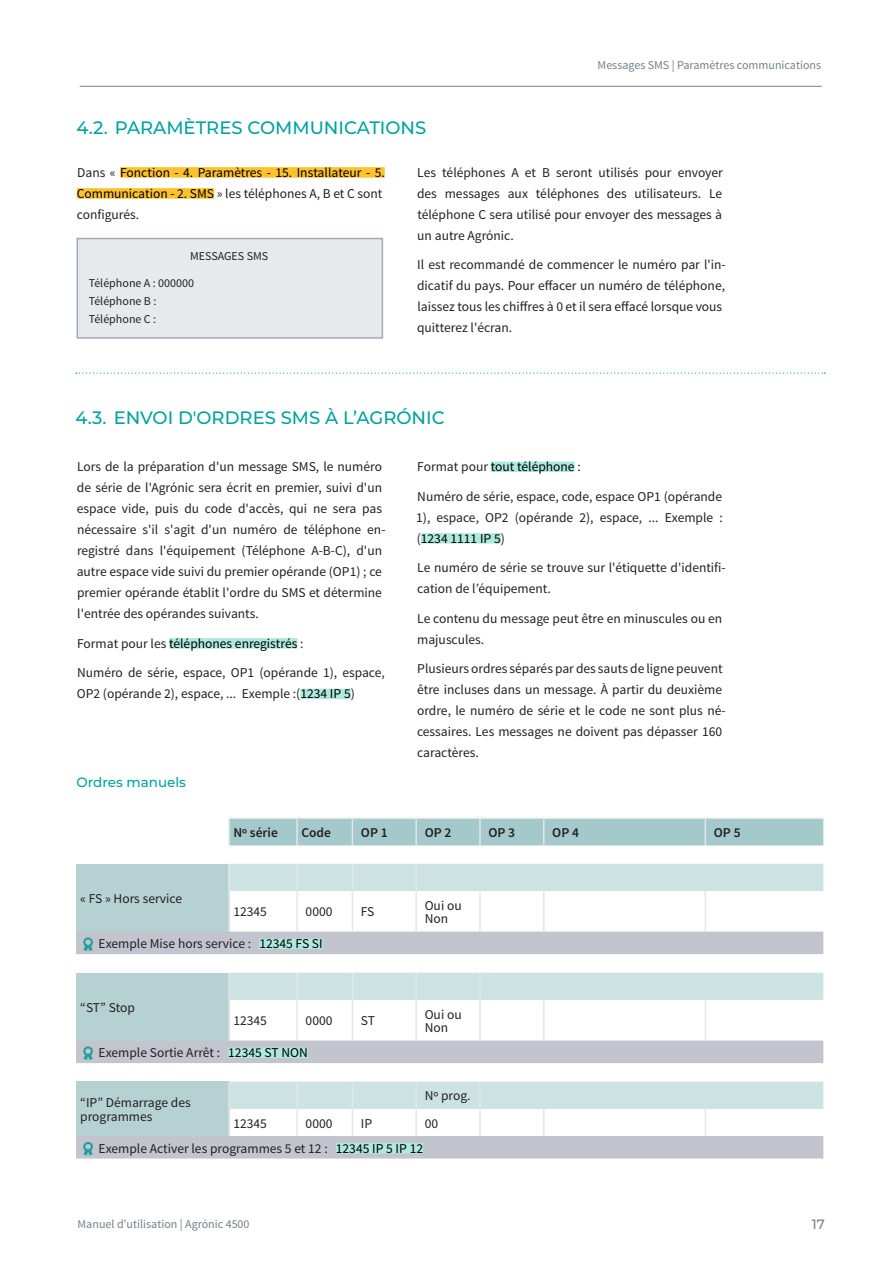
<style>
.page{position:relative;width:893px;height:1263px;background:#fff}
.page>*{position:absolute;margin:0;border:0;box-sizing:border-box;transform-origin:0 0}
.t1{font:500 18px "Montserrat";color:#00a39d}
.t2{font:13.5px/21px "Source Sans Pro";color:#231f20}
.t3{font:13.5px/21px "Source Sans Pro";color:#000}
.t4{font:600 13.5px "Source Sans Pro";color:#231f20}
.t5{font:500 13.5px "Montserrat";color:#00a39d}
.t6{font:500 13.5px "Montserrat";color:#727f8a}
.t7{font:12px "Source Sans Pro";color:#727f8a}
.t8{font:12px/18px "Source Sans Pro";color:#231f20}
.s1{color:#231f20}
.s2{color:#000}
</style>
<div class="page">
<hr style="left:80px;top:86px;width:742px;height:1px;background:#727f8a">
<div style="left:169px;top:638px;width:128px;height:11px;background:#ade9de"></div>
<div style="left:300px;top:689px;width:51px;height:10px;background:#ade9de"></div>
<svg style="left:76px;top:373px;width:749px;height:1px"></svg>
<div style="left:120px;top:167px;width:265px;height:11px;background:#ffc22c"></div>
<div style="left:77px;top:188px;width:137px;height:11px;background:#ffc22c"></div>
<div style="left:77px;top:238px;width:306px;height:101px;background:#e6eaec;border:2px solid #9faab2"></div>
<div style="left:491px;top:462px;width:84px;height:10px;background:#ade9de"></div>
<div style="left:421px;top:533px;width:80px;height:11px;background:#ade9de"></div>
<div style="left:76px;top:864px;width:153px;height:67px;background:#b6d1d2"></div>
<svg style="left:230px;top:864px;width:593px;height:67px"></svg>
<svg style="left:76px;top:931px;width:747px;height:227px"></svg>
<div style="left:76px;top:973px;width:153px;height:67px;background:#b6d1d2"></div>
<div style="left:76px;top:1082px;width:153px;height:54px;background:#b6d1d2"></div>
<hr style="left:296px;top:864px;width:2px;height:27px;background:#e5e6e8">
<svg style="left:352px;top:864px;width:1px;height:27px"></svg>
<hr style="left:415px;top:864px;width:2px;height:27px;background:#e5e6e8">
<hr style="left:228px;top:891px;width:2px;height:40px;background:#e5e6e8">
<hr style="left:296px;top:891px;width:2px;height:40px;background:#e5e6e8">
<hr style="left:352px;top:891px;width:1px;height:40px;background:#e5e6e8">
<hr style="left:415px;top:891px;width:2px;height:40px;background:#e5e6e8">
<hr style="left:479px;top:891px;width:2px;height:40px;background:#e5e6e8">
<hr style="left:543px;top:891px;width:1px;height:40px;background:#e5e6e8">
<hr style="left:705px;top:891px;width:1px;height:40px;background:#e5e6e8">
<hr style="left:296px;top:973px;width:2px;height:27px;background:#e5e6e8">
<svg style="left:352px;top:973px;width:1px;height:27px"></svg>
<hr style="left:415px;top:973px;width:2px;height:27px;background:#e5e6e8">
<hr style="left:479px;top:973px;width:2px;height:27px;background:#e5e6e8">
<hr style="left:296px;top:1000px;width:2px;height:40px;background:#e5e6e8">
<hr style="left:352px;top:1000px;width:1px;height:40px;background:#e5e6e8">
<hr style="left:415px;top:1000px;width:2px;height:40px;background:#e5e6e8">
<hr style="left:479px;top:1000px;width:2px;height:40px;background:#e5e6e8">
<hr style="left:543px;top:1000px;width:1px;height:40px;background:#e5e6e8">
<hr style="left:705px;top:1000px;width:1px;height:40px;background:#e5e6e8">
<hr style="left:296px;top:1082px;width:2px;height:27px;background:#e5e6e8">
<hr style="left:415px;top:1082px;width:2px;height:27px;background:#e5e6e8">
<hr style="left:479px;top:1082px;width:2px;height:27px;background:#e5e6e8">
<hr style="left:296px;top:1109px;width:2px;height:27px;background:#e5e6e8">
<svg style="left:352px;top:1082px;width:1px;height:54px"></svg>
<hr style="left:415px;top:1109px;width:2px;height:27px;background:#e5e6e8">
<hr style="left:479px;top:1109px;width:2px;height:27px;background:#e5e6e8">
<svg style="left:543px;top:1109px;width:1px;height:27px"></svg>
<svg style="left:705px;top:1109px;width:1px;height:27px"></svg>
<hr style="left:228px;top:1000px;width:2px;height:40px;background:#e5e6e8">
<hr style="left:228px;top:864px;width:2px;height:27px;background:#e5e6e8">
<hr style="left:228px;top:973px;width:2px;height:27px;background:#e5e6e8">
<hr style="left:228px;top:1082px;width:2px;height:27px;background:#e5e6e8">
<hr style="left:228px;top:1109px;width:2px;height:27px;background:#e5e6e8">
<div style="left:259px;top:939px;width:64px;height:10px;background:#ade9de"></div>
<svg style="left:83px;top:937px;width:10px;height:14px"></svg>
<div style="left:228px;top:1047px;width:80px;height:11px;background:#ade9de"></div>
<svg style="left:83px;top:1046px;width:10px;height:14px"></svg>
<div style="left:336px;top:1143px;width:87px;height:10px;background:#ade9de"></div>
<svg style="left:83px;top:1142px;width:10px;height:14px"></svg>
<hr style="left:228px;top:819px;width:2px;height:26px;background:#e5e6e8">
<div style="left:229px;top:819px;width:594px;height:26px;background:#a4c9cb"></div>
<hr style="left:228px;top:817px;width:69px;height:2px;background:#e5e6e8">
<hr style="left:297px;top:817px;width:55px;height:2px;background:#e5e6e8">
<hr style="left:352px;top:817px;width:64px;height:2px;background:#e5e6e8">
<hr style="left:416px;top:817px;width:64px;height:2px;background:#e5e6e8">
<hr style="left:480px;top:817px;width:64px;height:2px;background:#e5e6e8">
<hr style="left:544px;top:817px;width:161px;height:2px;background:#e5e6e8">
<hr style="left:705px;top:817px;width:118px;height:2px;background:#e5e6e8">
<p class="t7" style="left:598px;top:57px;width:225px">Messages SMS | Paramètres communications</p>
<h1 class="t1" style="left:77px;top:115px;width:351px">4.2. PARAMÈTRES COMMUNICATIONS</h1>
<p class="t3" style="left:77px;top:162px;width:309px"><span class="s1">Dans «</span> Fonction - 4. Paramètres - 15. Installateur - 5.<br>Communication - 2. SMS <span class="s1">» les téléphones A, B et C sont configurés.</span></p>
<p class="t8" style="left:190px;top:247px;width:80px">MESSAGES SMS</p>
<p class="t8" style="left:89px;top:274px;width:107px">Téléphone A : 000000<br>Téléphone B :<br>Téléphone C :</p>
<p class="t2" style="left:417px;top:162px;width:307px;text-align:justify">Les téléphones A et B seront utilisés pour envoyer des messages aux téléphones des utilisateurs. Le téléphone C sera utilisé pour envoyer des messages à un autre Agrónic.</p>
<p class="t2" style="left:417px;top:255px;width:310px">Il est recommandé de commencer le numéro par l'in&shy;dicatif du pays. Pour effacer un numéro de téléphone, laissez tous les chiffres à 0 et il sera effacé lorsque vous quitterez l'écran.</p>
<h1 class="t1" style="left:75px;top:405px;width:371px">4.3. ENVOI D'ORDRES SMS À L’AGRÓNIC</h1>
<p class="t2" style="left:77px;top:457px;width:310px">Lors de la préparation d'un message SMS, le numéro de série de l'Agrónic sera écrit en premier, suivi d'un espace vide, puis du code d'accès, qui ne sera pas nécessaire s'il s'agit d'un numéro de téléphone en&shy;registré dans l'équipement (Téléphone A-B-C), d'un autre espace vide suivi du premier opérande (OP1) ; ce premier opérande établit l'ordre du SMS et détermine l'entrée des opérandes suivants.</p>
<p class="t2" style="left:77px;top:629px;width:309px;line-height:29.5px">Format pour les <span class="s2">téléphones enregistrés</span> :<br>Numéro de série, espace, OP1 (opérande 1), espace,</p>
<p class="t2" style="left:77px;top:684px;width:280px">OP2 (opérande 2), espace, ... Exemple :(<span class="s2">1234 IP 5</span>)</p>
<p class="t5" style="left:77px;top:773px;width:111px">Ordres manuels</p>
<p class="t2" style="left:417px;top:452px;width:306px;line-height:29.5px">Format pour <span class="s2">tout téléphone</span> :<br>Numéro de série, espace, code, espace OP1 (opérande</p>
<p class="t2" style="left:416px;top:507px;width:308px">1), espace, OP2 (opérande 2), espace, ... Exemple : (<span class="s2">1234 1111 IP 5</span>)</p>
<p class="t2" style="left:417px;top:558px;width:310px">Le numéro de série se trouve sur l'étiquette d'identifi&shy;cation de l’équipement.</p>
<p class="t2" style="left:417px;top:608px;width:307px">Le contenu du message peut être en minuscules ou en majuscules.</p>
<p class="t2" style="left:417px;top:659px;width:310px">Plusieurs ordres séparés par des sauts de ligne peuvent être incluses dans un message. À partir du deuxième ordre, le numéro de série et le code ne sont plus né&shy;cessaires. Les messages ne doivent pas dépasser 160 caractères.</p>
<p class="t4" style="left:233px;top:824px;width:46px">Nº série</p>
<p class="t4" style="left:301px;top:824px;width:31px">Code</p>
<p class="t4" style="left:361px;top:824px;width:28px">OP 1</p>
<p class="t4" style="left:425px;top:824px;width:28px">OP 2</p>
<p class="t4" style="left:488px;top:824px;width:28px">OP 3</p>
<p class="t4" style="left:552px;top:824px;width:28px">OP 4</p>
<p class="t4" style="left:714px;top:824px;width:28px">OP 5</p>
<p class="t2" style="left:80px;top:888px;width:103px">« FS » Hors service</p>
<p class="t2" style="left:233px;top:901px;width:35px">12345</p>
<p class="t2" style="left:306px;top:901px;width:28px">0000</p>
<p class="t2" style="left:361px;top:901px;width:15px">FS</p>
<p class="t2" style="left:425px;top:898px;width:39px;line-height:13.5px">Oui ou<br>Non</p>
<p class="t2" style="left:99px;top:934px;width:226px">Exemple Mise hors service : <span class="s2">12345 FS SI</span></p>
<p class="t2" style="left:80px;top:997px;width:56px">“ST” Stop</p>
<p class="t2" style="left:233px;top:1010px;width:35px">12345</p>
<p class="t2" style="left:306px;top:1010px;width:28px">0000</p>
<p class="t2" style="left:361px;top:1010px;width:16px">ST</p>
<p class="t2" style="left:425px;top:1007px;width:39px;line-height:13.5px">Oui ou<br>Non</p>
<p class="t2" style="left:99px;top:1042px;width:211px">Exemple Sortie Arrêt : <span class="s2">12345 ST NON</span></p>
<p class="t2" style="left:80px;top:1096px;width:112px;line-height:13.5px">“IP” Démarrage des programmes</p>
<p class="t2" style="left:425px;top:1085px;width:47px">Nº prog.</p>
<p class="t2" style="left:233px;top:1113px;width:35px">12345</p>
<p class="t2" style="left:306px;top:1113px;width:28px">0000</p>
<p class="t2" style="left:361px;top:1113px;width:13px">IP</p>
<p class="t2" style="left:425px;top:1113px;width:15px">00</p>
<p class="t2" style="left:99px;top:1138px;width:326px">Exemple Activer les programmes 5 et 12 : <span class="s2">12345 IP 5 IP 12</span></p>
<p class="t7" style="left:78px;top:1217px;width:173px">Manuel d’utilisation | Agrónic 4500</p>
<p class="t6" style="left:812px;top:1215px;width:15px">17</p>
</div>
